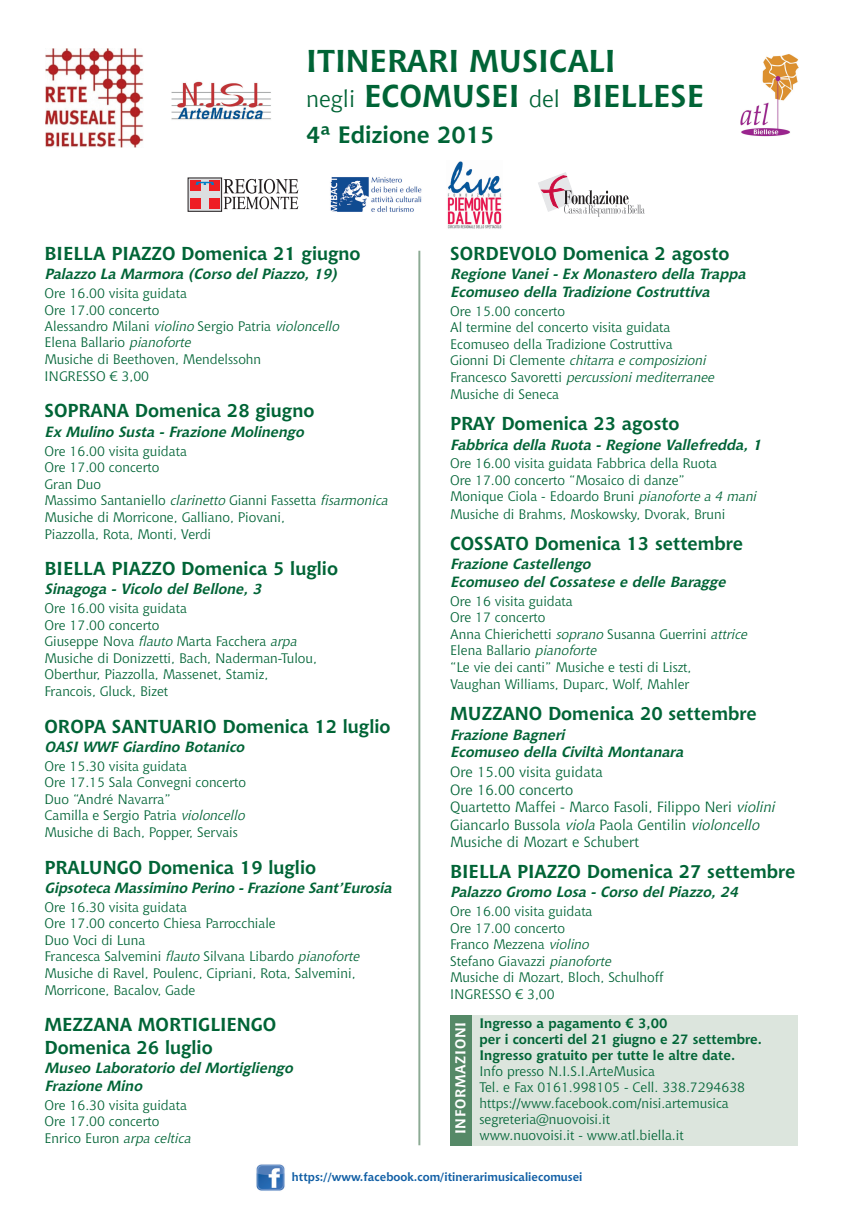
<style>
.page{position:relative;width:842px;height:1219px;background:#fff}
.page>*{position:absolute;margin:0;border:0;box-sizing:border-box;transform-origin:0 0}
.t1{font:700 31.4px/35.3px "Chianti BT";color:#006436}
.t2{font:700 23.5px "Chianti BT";color:#006436}
.t3{font:700 18.6px/22.3px "Chianti BT";color:#006436}
.t4{font:italic 700 14.7px/17.6px "Chianti BT";color:#006436}
.t5{font:14.7px/17.6px "Chianti BT";color:#006436}
.t6{font:700 14.2px "Chianti BT";letter-spacing:.05em;color:#fff}
.t7{font:13.7px/16.6px "Chianti BT";color:#006436}
.t8{font:700 13.7px/16px "Chianti BT";color:#006436}
.t9{font:700 11.8px "Chianti BT";color:#115fa5}
.s1{font-weight:400;font-size:23.5px}
.s2{font-style:italic}
</style>
<div class="page">
<img style="left:45px;top:48px;width:98px;height:100px">
<img style="left:171px;top:81px;width:100px;height:39px">
<img style="left:741px;top:54px;width:58px;height:82px">
<svg style="left:538px;top:172px;width:107px;height:45px"></svg>
<svg style="left:187px;top:177px;width:112px;height:35px"></svg>
<div style="left:188px;top:178px;width:34px;height:33px;background:#dcdddf"></div>
<div style="left:190px;top:180px;width:11px;height:11px;background:#ee1d23"></div>
<div style="left:209px;top:180px;width:10px;height:11px;background:#ee1d23"></div>
<div style="left:190px;top:199px;width:11px;height:10px;background:#ee1d23"></div>
<div style="left:209px;top:199px;width:10px;height:10px;background:#ee1d23"></div>
<svg style="left:196px;top:182px;width:18px;height:3px"></svg>
<svg style="left:224px;top:179px;width:74px;height:30px"></svg>
<img style="left:447px;top:161px;width:55px;height:68px">
<img style="left:330px;top:177px;width:92px;height:35px">
<div style="left:472px;top:1015px;width:325px;height:131px;background:#dce5dd"></div>
<div style="left:450px;top:1015px;width:22px;height:131px;background:#558967"></div>
<hr style="left:418px;top:251px;width:2px;height:894px;background:#8caa94">
<img style="left:256px;top:1164px;width:29px;height:27px">
<h1 class="t1" style="left:306px;top:46px;width:400px">ITINERARI MUSICALI<br><span class="s1">negli</span> ECOMUSEI <span class="s1">del</span> BIELLESE</h1>
<h2 class="t2" style="left:306px;top:125px;width:190px">4ª Edizione 2015</h2>
<h3 class="t3" style="left:45px;top:244px;width:318px">BIELLA PIAZZO Domenica 21 giugno</h3>
<p class="t4" style="left:45px;top:267px;width:297px">Palazzo La Marmora (Corso del Piazzo, 19)</p>
<p class="t7" style="left:45px;top:286px;width:299px">Ore 16.00 visita guidata<br>Ore 17.00 concerto<br>Alessandro Milani <span class="s2">violino</span>Sergio Patria <span class="s2">violoncello<br></span>Elena Ballario <span class="s2">pianoforte<br></span>Musiche di Beethoven, Mendelssohn<br>INGRESSO € 3,00</p>
<h3 class="t3" style="left:45px;top:401px;width:271px">SOPRANA Domenica 28 giugno</h3>
<p class="t4" style="left:45px;top:424px;width:264px">Ex Mulino Susta - Frazione Molinengo</p>
<p class="t7" style="left:45px;top:444px;width:348px">Ore 16.00 visita guidata<br>Ore 17.00 concerto<br>Gran Duo<br>Massimo Santaniello <span class="s2">clarinetto</span>Gianni Fassetta <span class="s2">fisarmonica<br></span>Musiche di Morricone, Galliano, Piovani,<br>Piazzolla, Rota, Monti, Verdi</p>
<h3 class="t3" style="left:45px;top:559px;width:295px">BIELLA PIAZZO Domenica 5 luglio</h3>
<p class="t4" style="left:45px;top:582px;width:221px">Sinagoga - Vicolo del Bellone, 3</p>
<p class="t7" style="left:45px;top:601px;width:274px">Ore 16.00 visita guidata<br>Ore 17.00 concerto<br>Giuseppe Nova <span class="s2">flauto</span>Marta Facchera <span class="s2">arpa<br></span>Musiche di Donizzetti, Bach, Naderman-Tulou,<br>Oberthur, Piazzolla, Massenet, Stamiz,<br>Francois, Gluck, Bizet</p>
<h3 class="t3" style="left:45px;top:717px;width:348px">OROPA SANTUARIO Domenica 12 luglio</h3>
<p class="t4" style="left:45px;top:739px;width:204px">OASI WWF Giardino Botanico</p>
<p class="t7" style="left:45px;top:759px;width:205px">Ore 15.30 visita guidata<br>Ore 17.15 Sala Convegni concerto<br>Duo “André Navarra”<br>Camilla e Sergio Patria <span class="s2">violoncello<br></span>Musiche di Bach, Popper, Servais</p>
<h3 class="t3" style="left:45px;top:858px;width:273px">PRALUNGO Domenica 19 luglio</h3>
<p class="t4" style="left:45px;top:880px;width:352px">Gipsoteca Massimino Perino -Frazione Sant’Eurosia</p>
<p class="t7" style="left:45px;top:900px;width:319px">Ore 16.30 visita guidata<br>Ore 17.00 concerto Chiesa Parrocchiale<br>Duo Voci di Luna<br>Francesca Salvemini <span class="s2">flauto</span>Silvana Libardo <span class="s2">pianoforte </span>Musiche di Ravel, Poulenc, Cipriani, Rota, Salvemini, Morricone, Bacalov, Gade</p>
<h3 class="t3" style="left:45px;top:1015px;width:233px">MEZZANA MORTIGLIENGO<br>Domenica 26 luglio</h3>
<p class="t4" style="left:45px;top:1060px;width:253px">Museo Laboratorio del Mortigliengo<br>Frazione Mino</p>
<p class="t7" style="left:45px;top:1097px;width:150px">Ore 16.30 visita guidata<br>Ore 17.00 concerto<br>Enrico Euron <span class="s2">arpa celtica</span></p>
<h3 class="t3" style="left:450px;top:244px;width:281px">SORDEVOLO Domenica 2 agosto</h3>
<p class="t4" style="left:450px;top:267px;width:300px">Regione Vanei - Ex Monastero della Trappa<br>Ecomuseo della Tradizione Costruttiva</p>
<p class="t7" style="left:450px;top:304px;width:268px">Ore 15.00 concerto<br>Al termine del concerto visita guidata Ecomuseo della Tradizione Costruttiva<br>G i o n n i D i C l e m e n t e <span class="s2">chitarra e composizioni </span>F ra n c e s c o S av o re tt i <span class="s2">percussioni mediterranee </span>Musiche di Seneca</p>
<h3 class="t3" style="left:450px;top:414px;width:231px">PRAY Domenica 23 agosto</h3>
<p class="t4" style="left:450px;top:437px;width:316px">Fabbrica della Ruota - Regione Vallefredda, 1</p>
<p class="t7" style="left:450px;top:456px;width:310px">Ore 16.00 visita guidata Fabbrica della Ruota<br>Ore 17.00 concerto “Mosaico di danze”<br>Monique Ciola - Edoardo Bruni <span class="s2">pianoforte a 4 mani </span>Musiche di Brahms, Moskowsky, Dvorak, Bruni</p>
<h3 class="t3" style="left:450px;top:534px;width:295px">COSSATO Domenica 13 settembre</h3>
<p class="t4" style="left:450px;top:557px;width:280px">Frazione Castellengo<br>Ecomuseo del Cossatese e delle Baragge</p>
<p class="t7" style="left:450px;top:594px;width:301px">Ore 16 visita guidata<br>Ore 17 concerto<br>Anna Chierichetti <span class="s2">soprano</span>Susanna Guerrini <span class="s2">attrice </span>Elena Ballario <span class="s2">pianoforte<br></span>“Le vie dei canti” Musiche e testi di Liszt,<br>Vaughan Williams, Duparc, Wolf, Mahler</p>
<h3 class="t3" style="left:450px;top:704px;width:308px">MUZZANO Domenica 20 settembre</h3>
<p class="t4" style="left:450px;top:727px;width:238px">Frazione Bagneri<br>Ecomuseo della Civiltà Montanara</p>
<p class="t5" style="left:450px;top:764px;width:329px">Ore 15.00 visita guidata<br>Ore 16.00 concerto<br>Quartetto Maffei - Marco Fasoli, Filippo Neri <span class="s2">violini </span>Giancarlo Bussola <span class="s2">viola</span>Paola Gentilin <span class="s2">violoncello </span>Musiche di Mozart e Schubert</p>
<h3 class="t3" style="left:450px;top:862px;width:347px">BIELLA PIAZZO Domenica 27 settembre</h3>
<p class="t4" style="left:450px;top:885px;width:292px">Palazzo Gromo Losa - Corso del Piazzo, 24</p>
<p class="t7" style="left:450px;top:904px;width:215px">Ore 16.00 visita guidata<br>Ore 17.00 concerto<br>Franco Mezzena <span class="s2">violino<br></span>Stefano Giavazzi <span class="s2">pianoforte<br></span>Musiche di Mozart, Bloch, Schulhoff<br>INGRESSO € 3,00</p>
<p class="t8" style="left:479px;top:1017px;width:284px">Ingresso a pagamento € 3,00<br>per i concerti del 21 giugno e 27 settembre.<br>Ingresso gratuito per tutte le altre date.</p>
<p class="t7" style="left:479px;top:1065px;width:267px;line-height:16px">Info presso N.I.S.I.ArteMusica<br>Tel. e Fax 0161.998105 - Cell. 338.7294638 https://www.facebook.com/nisi.artemusica segreteria@nuovoisi.it<br>www.nuovoisi.it - www.atl.biella.it</p>
<p class="t6" style="left:455px;top:1134px;width:114px;rotate:-90deg">INFORMAZIONI</p>
<p class="t9" style="left:292px;top:1172px;width:292px">https://www.facebook.com/itinerarimusicaliecomusei</p>
</div>
